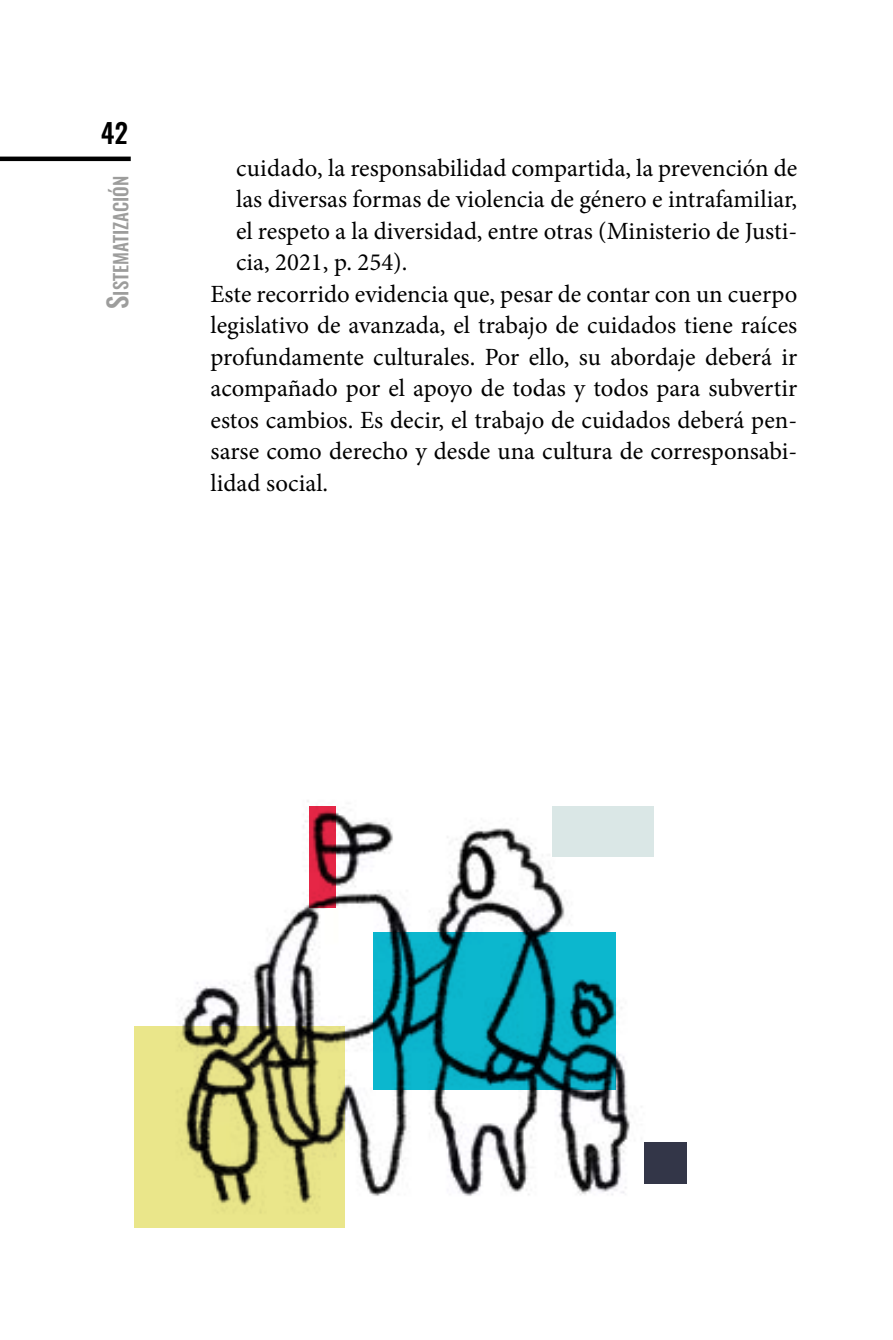
<style>
.page{position:relative;width:893px;height:1340px;background:#fff}
.page>*{position:absolute;margin:0;border:0;box-sizing:border-box;transform-origin:0 0}
.t1{font:500 27px "Oswald";color:#000}
.t2{font:24.75px "Minion Pro";color:#000}
.t3{font:500 18.9px "Oswald";color:#9d9d9c}
.s1{font-size:27px}
</style>
<div class="page">
<hr style="left:0;top:157px;width:131px;height:4px;background:#000">
<div style="left:134px;top:1026px;width:210px;height:202px;background:#eae68a"></div>
<img style="left:179px;top:800px;width:508px;height:428px">
<p class="t1" style="left:101px;top:114px;width:29px">42</p>
<p class="t3" style="left:108px;top:309px;width:135px;rotate:-90deg"><span class="s1">S</span>istematización</p>
<p class="t2" style="left:236px;top:151px;width:563px">cuidado, la responsabilidad compartida, la prevención de</p>
<p class="t2" style="left:236px;top:183px;width:563px">las diversas formas de violencia de género e intrafamiliar,</p>
<p class="t2" style="left:236px;top:214px;width:563px">el respeto a la diversidad, entre otras (Ministerio de Justi-</p>
<p class="t2" style="left:236px;top:246px;width:173px">cia, 2021, p. 254).</p>
<p class="t2" style="left:210px;top:277px;width:588px">Este recorrido evidencia que, pesar de contar con un cuerpo</p>
<p class="t2" style="left:210px;top:309px;width:588px">legislativo de avanzada, el trabajo de cuidados tiene raíces</p>
<p class="t2" style="left:210px;top:340px;width:588px">profundamente culturales. Por ello, su abordaje deberá ir</p>
<p class="t2" style="left:210px;top:372px;width:588px">acompañado por el apoyo de todas y todos para subvertir</p>
<p class="t2" style="left:210px;top:403px;width:588px">estos cambios. Es decir, el trabajo de cuidados deberá pen-</p>
<p class="t2" style="left:210px;top:435px;width:588px">sarse como derecho y desde una cultura de corresponsabi-</p>
<p class="t2" style="left:210px;top:466px;width:119px">lidad social.</p>
</div>
